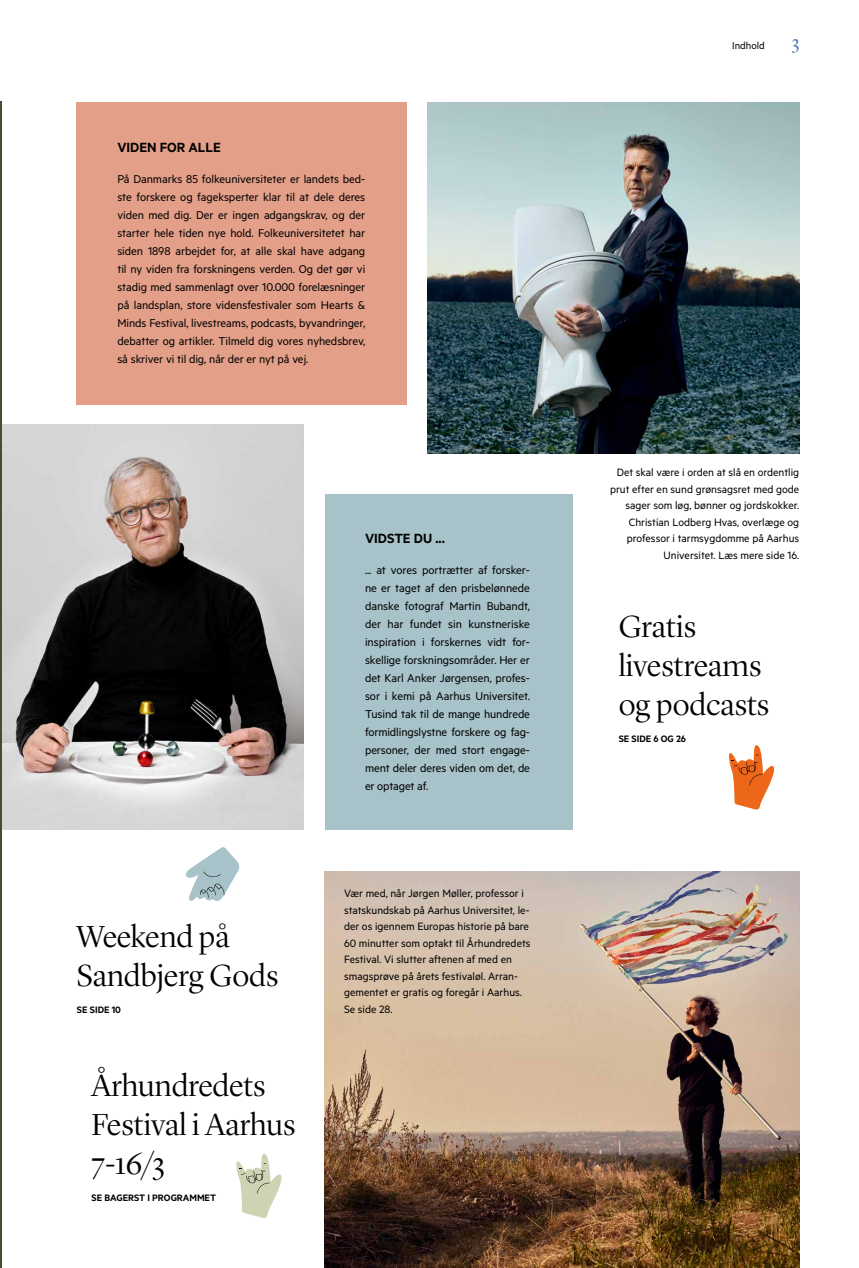
<style>
.page{position:relative;width:859px;height:1268px;background:#fff}
.page>*{position:absolute;margin:0;border:0;box-sizing:border-box;transform-origin:0 0}
.t1{font:300 31.5px/39px "Lyon Display";color:#000}
.t2{font:300 19.5px "Lyon Display";color:#3f6cb3}
.t3{font:600 15px "Metric";color:#000}
.t4{font:12.75px/18px "Metric";letter-spacing:-.01em;color:#000;text-align:justify}
.t5{font:12px/16.5px "Metric";color:#000}
.t6{font:11.25px "Metric";color:#000}
.t7{font:600 10.5px "Metric";color:#000}
</style>
<div class="page">
<img style="left:1px;top:424px;width:303px;height:405px">
<hr style="left:0;top:101px;width:1px;height:1166px;background:#494c2c">
<svg style="left:729px;top:745px;width:46px;height:64px"></svg>
<img style="left:325px;top:871px;width:474px;height:396px">
<img style="left:427px;top:102px;width:372px;height:351px">
<div style="left:77px;top:102px;width:330px;height:303px;background:#e39f88"></div>
<svg style="left:186px;top:847px;width:54px;height:54px"></svg>
<div style="left:325px;top:494px;width:248px;height:335px;background:#a7c2c9"></div>
<svg style="left:236px;top:1153px;width:46px;height:65px"></svg>
<p class="t3" style="left:117px;top:139px;width:105px">VIDEN FOR ALLE</p>
<p class="t4" style="left:117px;top:170px;width:249px">På Danmarks 85 folkeuniversiteter er landets bed&shy;ste forskere og fageksperter klar til at dele deres viden med dig. Der er ingen adgangskrav, og der starter hele tiden nye hold. Folkeuniversitetet har siden 1898 arbejdet for, at alle skal have adgang til ny viden fra forskningens verden. Og det gør vi stadig med sammenlagt over 10.000 forelæsninger på landsplan, store vidensfestivaler som Hearts &amp; Minds Festival, livestreams, podcasts, byvandringer, debatter og artikler. Tilmeld dig vores nyhedsbrev, så skriver vi til dig, når der er nyt på vej.</p>
<h1 class="t1" style="left:77px;top:914px;width:203px">Weekend på<br>Sandbjerg Gods</h1>
<p class="t7" style="left:77px;top:1002px;width:46px">SE SIDE 10</p>
<h1 class="t1" style="left:92px;top:1063px;width:205px">Århundredets<br>Festival i Aarhus<br>7-16/3</h1>
<p class="t7" style="left:92px;top:1191px;width:126px">SE BAGERST I PROGRAMMET</p>
<p class="t3" style="left:365px;top:529px;width:81px">VIDSTE DU ...</p>
<p class="t4" style="left:365px;top:560px;width:166px">... at vores portrætter af forsker&shy;ne er taget af den prisbelønnede danske fotograf Martin Bubandt, der har fundet sin kunstneriske inspiration i forskernes vidt for&shy;skellige forskningsområder. Her er det Karl Anker Jørgensen, profes&shy;sor i kemi på Aarhus Universitet.<br>Tusind tak til de mange hundrede formidlingslystne forskere og fag&shy;personer, der med stort engage&shy;ment deler deres viden om det, de er optaget af.</p>
<p class="t5" style="left:344px;top:884px;width:188px">Vær med, når Jørgen Møller, professor i statskundskab på Aarhus Universitet, le&shy;der os igennem Europas historie på bare 60 minutter som optakt til Århundredets Festival. Vi slutter aftenen af med en smagsprøve på årets festivaløl. Arran&shy;gementet er gratis og foregår i Aarhus.<br>Se side 28.</p>
<p class="t6" style="left:732px;top:39px;width:34px">Indhold</p>
<h2 class="t2" style="left:792px;top:28px;width:9px">3</h2>
<p class="t5" style="left:610px;top:463px;width:191px;text-align:right">Det skal være i orden at slå en ordentlig prut efter en sund grønsagsret med gode sager som løg, bønner og jordskokker.<br>Christian Lodberg Hvas, overlæge og professor i tarmsygdomme på Aarhus Universitet. Læs mere side 16.</p>
<h1 class="t1" style="left:619px;top:605px;width:152px">Gratis livestreams og podcasts</h1>
<p class="t7" style="left:619px;top:732px;width:69px">SE SIDE 6 OG 26</p>
</div>
